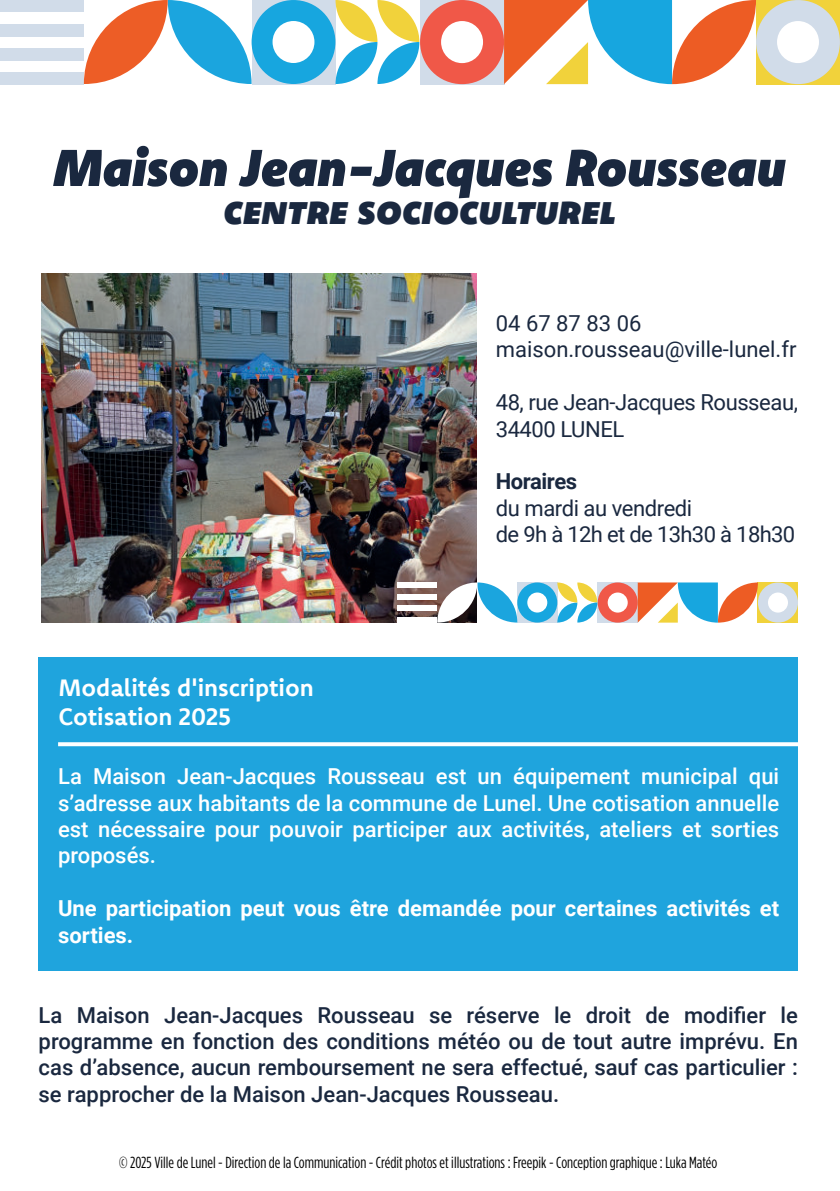
<style>
.page{position:relative;width:840px;height:1191px;background:#fff}
.page>*{position:absolute;margin:0;border:0;box-sizing:border-box;transform-origin:0 0}
.t1{font:italic 900 52px "Komet";color:#1a283f}
.t2{font:40px "Komet Black SC Italic";color:#1a283f}
.t3{font:700 24px/28.8px "Komet";color:#fff}
.t4{font:500 22px/26.4px "Roboto";color:#1a283f;text-align:justify}
.t5{font:500 22px/26.4px "Roboto";color:#fff;text-align:justify}
.t6{font:22px/26.4px "Roboto";letter-spacing:-.02em;color:#1a283f}
.t7{font:700 22px/26.4px "Roboto";color:#fff}
.t8{font:22px/26.4px "Roboto";color:#1a283f}
.t9{font:700 22px "Roboto";letter-spacing:-.02em;color:#1a283f}
.t10{font:16px "Gotham Cond";color:#000001}
</style>
<div class="page">
<div style="left:251px;top:0;width:84px;height:84px;background:#d1dce9"></div>
<div style="left:251px;top:0;width:84px;height:84px;background:#17a6df;border-radius:50%"></div>
<div style="left:272px;top:21px;width:42px;height:42px;background:#fff;border-radius:50%"></div>
<div style="left:420px;top:0;width:84px;height:84px;background:#d1dce9"></div>
<div style="left:420px;top:0;width:83px;height:84px;background:#f05848;border-radius:50%"></div>
<div style="left:441px;top:21px;width:42px;height:42px;background:#fff;border-radius:50%"></div>
<div style="left:0;top:72px;width:84px;height:12px;background:#d1dce9"></div>
<div style="left:0;top:48px;width:84px;height:12px;background:#d1dce9"></div>
<div style="left:0;top:0;width:84px;height:12px;background:#d1dce9"></div>
<hr style="left:251px;top:0;width:84px;height:1px;background:#d1dce9">
<hr style="left:420px;top:0;width:84px;height:1px;background:#d1dce9">
<div style="left:0;top:24px;width:84px;height:12px;background:#d1dce9"></div>
<hr style="left:0;top:0;width:1px;height:84px;background:#17a6df">
<svg style="left:335px;top:0;width:84px;height:84px"></svg>
<svg style="left:84px;top:0;width:167px;height:84px"></svg>
<svg style="left:504px;top:0;width:335px;height:84px"></svg>
<div style="left:39px;top:657px;width:758px;height:314px;background:#1fa4dd"></div>
<svg style="left:58px;top:742px;width:739px;height:4px;background:#f1f9fc"></svg>
<img style="left:42px;top:273px;width:434px;height:349px">
<svg style="left:757px;top:582px;width:40px;height:40px"></svg>
<div style="left:757px;top:582px;width:40px;height:40px;background:#d1dce9;border-radius:50%"></div>
<div style="left:767px;top:592px;width:20px;height:20px;background:#fff;border-radius:50%"></div>
<div style="left:517px;top:582px;width:40px;height:40px;background:#d1dce9"></div>
<div style="left:517px;top:582px;width:40px;height:40px;background:#17a6df;border-radius:50%"></div>
<div style="left:527px;top:592px;width:20px;height:20px;background:#fff;border-radius:50%"></div>
<svg style="left:597px;top:582px;width:40px;height:40px"></svg>
<div style="left:597px;top:582px;width:40px;height:40px;background:#f05848;border-radius:50%"></div>
<div style="left:607px;top:592px;width:20px;height:20px;background:#fff;border-radius:50%"></div>
<div style="left:397px;top:617px;width:40px;height:5px;background:#fff"></div>
<div style="left:397px;top:605px;width:40px;height:6px;background:#fff"></div>
<div style="left:397px;top:582px;width:40px;height:6px;background:#fff"></div>
<div style="left:397px;top:594px;width:40px;height:5px;background:#fff"></div>
<svg style="left:557px;top:582px;width:40px;height:40px"></svg>
<svg style="left:437px;top:582px;width:80px;height:40px"></svg>
<svg style="left:637px;top:582px;width:120px;height:40px"></svg>
<h1 class="t1" style="left:53px;top:134px;width:733px">Maison Jean-Jacques Rousseau</h1>
<h2 class="t2" style="left:223px;top:183px;width:394px">centre socioculturel</h2>
<p class="t3" style="left:59px;top:673px;width:257px">Modalités d'inscription<br>Cotisation 2025</p>
<p class="t8" style="left:495px;top:311px;width:302px">04 67 87 83 06 maison.rousseau@ville-lunel.fr</p>
<p class="t6" style="left:495px;top:391px;width:303px">48, rue Jean-Jacques Rousseau,<br>34400 LUNEL</p>
<p class="t9" style="left:495px;top:473px;width:83px">Horaires</p>
<p class="t6" style="left:495px;top:496px;width:301px">du mardi au vendredi<br>de 9h à 12h et de 13h30 à 18h30</p>
<p class="t5" style="left:58px;top:764px;width:722px">La Maison Jean-Jacques Rousseau est un équipement municipal qui s’adresse aux habitants de la commune de Lunel. Une cotisation annuelle est nécessaire pour pouvoir participer aux activités, ateliers et sorties proposés.</p>
<p class="t7" style="left:58px;top:897px;width:722px">Une participation peut vous être demandée pour certaines activités et sorties.</p>
<p class="t4" style="left:39px;top:1000px;width:760px">La Maison Jean-Jacques Rousseau se réserve le droit de modifier le programme en fonction des conditions météo ou de tout autre imprévu. En cas d’absence, aucun remboursement ne sera effectué, sauf cas particulier : se rapprocher de la Maison Jean-Jacques Rousseau.</p>
<p class="t10" style="left:119px;top:1155px;width:599px">© 2025 Ville de Lunel - Direction de la Communication - Crédit photos et illustrations : Freepik - Conception graphique : Luka Matéo</p>
</div>
